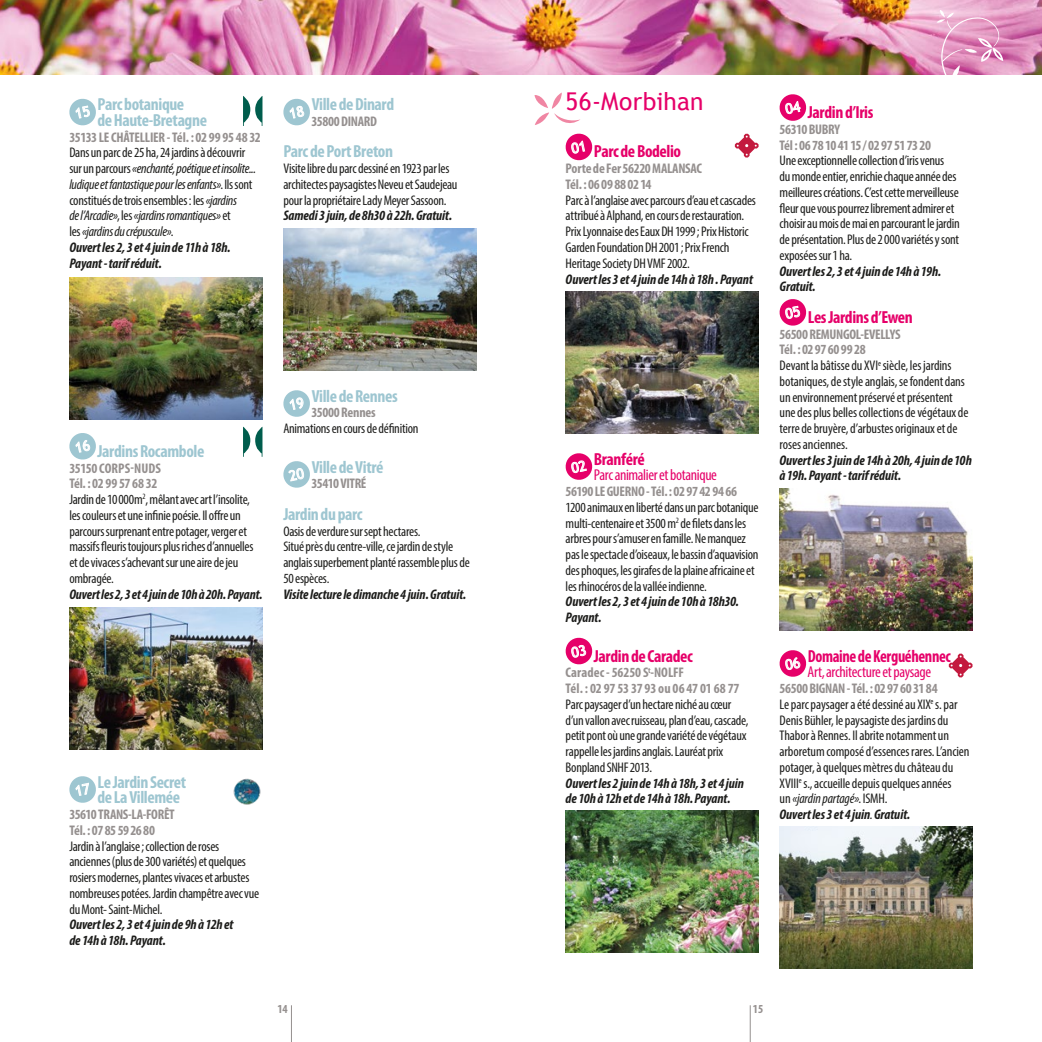
<style>
.page{position:relative;width:1042px;height:1042px;background:#fff}
.page>*{position:absolute;margin:0;border:0;box-sizing:border-box;transform-origin:0 0}
.t1{font:24.5px "Trebuchet MS";letter-spacing:.01em;color:#e60069}
.t2{font:700 condensed 17.5px/15.8px "Myriad Pro";letter-spacing:-.025em;color:#9ec6d1}
.t3{font:700 condensed 17.5px "Myriad Pro";letter-spacing:-.025em;color:#e60069}
.t4{font:700 condensed 17.5px "Myriad Pro";letter-spacing:-.025em;color:#e60069;scale:.93 1}
.t5{font:condensed 15.75px "Myriad Pro";letter-spacing:-.025em;color:#e60069}
.t6{font:condensed 14px/15.8px "Myriad Pro";letter-spacing:-.015em;color:#1d1d1b}
.t7{font:italic 700 condensed 14px/15.8px "Myriad Pro";letter-spacing:-.005em;color:#1d1d1b}
.t8{font:italic condensed 14px/15.8px "Myriad Pro";letter-spacing:-.02em;color:#1d1d1b}
.t9{font:700 condensed 14px/15.8px "Myriad Pro";letter-spacing:-.025em;color:#95908f}
.t10{font:700 condensed 14px/15.8px "Myriad Pro";letter-spacing:-.005em;color:#95908f}
.t11{font:700 condensed 12.25px "Myriad Pro";color:#95908f}
.s1{font-style:normal}
.s2{font-weight:700}
.s3{font-weight:700;color:#95908f}
.s4{font-style:italic}
.s5{font-weight:700;font-style:italic}
</style>
<div class="page">
<hr style="left:750px;top:1005px;width:1px;height:37px;background:#95908f">
<hr style="left:291px;top:1005px;width:1px;height:37px;background:#95908f">
<img style="left:0;top:0;width:1042px;height:74px">
<svg style="left:919px;top:10px;width:85px;height:65px;background:#e49dc5"></svg>
<svg style="left:735px;top:134px;width:23px;height:23px"></svg>
<svg style="left:949px;top:653px;width:23px;height:24px"></svg>
<svg style="left:243px;top:96px;width:19px;height:30px"></svg>
<svg style="left:243px;top:427px;width:19px;height:30px"></svg>
<img style="left:233px;top:778px;width:28px;height:27px">
<img style="left:69px;top:277px;width:193px;height:142px">
<img style="left:283px;top:228px;width:193px;height:142px">
<img style="left:69px;top:607px;width:193px;height:142px">
<img style="left:566px;top:291px;width:192px;height:142px">
<img style="left:566px;top:811px;width:192px;height:141px">
<img style="left:779px;top:488px;width:193px;height:142px">
<img style="left:779px;top:826px;width:193px;height:142px">
<svg style="left:283px;top:98px;width:27px;height:28px"></svg>
<svg style="left:283px;top:390px;width:27px;height:27px"></svg>
<svg style="left:283px;top:461px;width:27px;height:27px"></svg>
<svg style="left:534px;top:92px;width:59px;height:69px"></svg>
<svg style="left:565px;top:453px;width:28px;height:27px"></svg>
<svg style="left:565px;top:637px;width:28px;height:28px"></svg>
<svg style="left:779px;top:94px;width:28px;height:27px"></svg>
<svg style="left:779px;top:299px;width:28px;height:27px"></svg>
<svg style="left:779px;top:650px;width:28px;height:27px"></svg>
<svg style="left:69px;top:98px;width:27px;height:28px"></svg>
<svg style="left:69px;top:433px;width:27px;height:27px"></svg>
<svg style="left:69px;top:776px;width:27px;height:27px"></svg>
<p class="t2" style="left:97px;top:96px;width:111px">Parc botanique<br>de Haute-Bretagne</p>
<p class="t9" style="left:69px;top:129px;width:193px">35133 LE CHÂTELLIER - Tél. : 02 99 95 48 32</p>
<p class="t8" style="left:69px;top:145px;width:188px"><span class="s1">Dans un parc de 25 ha, 24 jardins à découvrir sur un parcours</span> «enchanté, poétique et insolite... ludique et fantastique pour les enfants»<span class="s1">. Ils sont constitués de trois ensembles : les</span> «jardins<br>de l’Arcadie»<span class="s1">, les</span> «jardins romantiques» <span class="s1">et<br>les</span> «jardins du crépuscule»<span class="s1">.<br></span><span class="s2">Ouvert les 2, 3 et 4 juin de 11h à 18h.<br>Payant - tarif réduit.</span></p>
<p class="t2" style="left:312px;top:96px;width:84px">Ville de Dinard</p>
<p class="t9" style="left:311px;top:113px;width:67px">35800 DINARD</p>
<p class="t2" style="left:283px;top:143px;width:111px">Parc de Port Breton</p>
<p class="t6" style="left:283px;top:161px;width:176px">Visite libre du parc dessiné en 1923 par les architectes paysagistes Neveu et Saudejeau pour la propriétaire Lady Meyer Sassoon.</p>
<p class="t7" style="left:283px;top:208px;width:170px">Samedi 3 juin, de 8h30 à 22h. Gratuit.</p>
<p class="t2" style="left:98px;top:443px;width:108px">Jardins Rocambole</p>
<p class="t6" style="left:69px;top:460px;width:186px"><span class="s3">35150 CORPS-NUDS<br>Tél. : 02 99 57 68 32<br></span>Jardin de 10000m<sup>2</sup>, mêlant avec art l’insolite, les couleurs et une infinie poésie. Il offre un parcours surprenant entre potager, verger et massifs fleuris toujours plus riches d’annuelles et de vivaces s’achevant sur une aire de jeu ombragée.</p>
<p class="t7" style="left:69px;top:586px;width:195px">Ouvert les 2, 3 et 4 juin de 10h à 20h. Payant.</p>
<p class="t2" style="left:312px;top:387px;width:88px">Ville de Rennes</p>
<p class="t9" style="left:311px;top:404px;width:66px">35000 Rennes</p>
<p class="t6" style="left:283px;top:420px;width:137px">Animations en cours de définition</p>
<p class="t2" style="left:312px;top:458px;width:73px">Ville de Vitré</p>
<p class="t9" style="left:311px;top:475px;width:57px">35410 VITRÉ</p>
<p class="t2" style="left:283px;top:506px;width:81px">Jardin du parc</p>
<p class="t6" style="left:283px;top:523px;width:188px">Oasis de verdure sur sept hectares.<br>Situé près du centre-ville, ce jardin de style anglais superbement planté rassemble plus de 50 espèces.</p>
<p class="t7" style="left:283px;top:586px;width:185px">Visite lecture le dimanche 4 juin. Gratuit.</p>
<p class="t2" style="left:97px;top:773px;width:90px">Le Jardin Secret de La Villemée</p>
<p class="t9" style="left:69px;top:806px;width:107px">35610 TRANS-LA-FORÊT<br>Tél. : 07 85 59 26 80</p>
<p class="t6" style="left:69px;top:838px;width:191px">Jardin à l’anglaise ; collection de roses anciennes (plus de 300 variétés) et quelques rosiers modernes, plantes vivaces et arbustes nombreuses potées. Jardin champêtre avec vue du Mont- Saint-Michel.</p>
<p class="t7" style="left:69px;top:916px;width:165px">Ouvert les 2, 3 et 4 juin de 9h à 12h et de 14h à 18h. Payant.</p>
<h1 class="t1" style="left:566px;top:87px;width:139px">56-Morbihan</h1>
<p class="t3" style="left:594px;top:141px;width:89px">Parc de Bodelio</p>
<p class="t9" style="left:566px;top:160px;width:138px">Porte de Fer 56220 MALANSAC<br>Tél. : 06 09 88 02 14</p>
<p class="t6" style="left:566px;top:192px;width:192px">Parc à l’anglaise avec parcours d’eau et cascades attribué à Alphand, en cours de restauration.<br>Prix Lyonnaise des Eaux DH 1999 ; Prix Historic Garden Foundation DH 2001 ; Prix French Heritage Society DH VMF 2002.</p>
<p class="t7" style="left:566px;top:271px;width:189px">Ouvert les 3 et 4 juin de 14h à 18h . Payant</p>
<p class="t3" style="left:594px;top:448px;width:53px">Branféré</p>
<p class="t5" style="left:594px;top:466px;width:125px">Parc animalier et botanique</p>
<p class="t9" style="left:566px;top:483px;width:173px">56190 LE GUERNO - Tél. : 02 97 42 94 66</p>
<p class="t6" style="left:566px;top:499px;width:194px">1200 animaux en liberté dans un parc botanique multi-centenaire et 3500 m<sup>2</sup> de filets dans les arbres pour s’amuser en famille. Ne manquez pas le spectacle d’oiseaux, le bassin d’aquavision des phoques, les girafes de la plaine africaine et les rhinocéros de la vallée indienne.</p>
<p class="t7" style="left:566px;top:593px;width:175px">Ouvert les 2, 3 et 4 juin de 10h à 18h30.<br>Payant.</p>
<p class="t3" style="left:594px;top:645px;width:100px">Jardin de Caradec</p>
<p class="t10" style="left:566px;top:664px;width:175px">Caradec - 56250 S<sup>t</sup>-NOLFF<br>Tél. : 02 97 53 37 93 ou 06 47 01 68 77</p>
<p class="t6" style="left:566px;top:696px;width:184px">Parc paysager d’un hectare niché au cœur d’un vallon avec ruisseau, plan d’eau, cascade, petit pont où une grande variété de végétaux rappelle les jardins anglais. Lauréat prix Bonpland SNHF 2013.</p>
<p class="t7" style="left:566px;top:775px;width:180px">Ouvert les 2 juin de 14h à 18h, 3 et 4 juin de 10h à 12h et de 14h à 18h. Payant.</p>
<p class="t3" style="left:808px;top:101px;width:67px">Jardin d’Iris</p>
<p class="t9" style="left:779px;top:121px;width:153px">56310 BUBRY<br>Tél : 06 78 10 41 15 / 02 97 51 73 20</p>
<p class="t6" style="left:779px;top:153px;width:182px">Une exceptionnelle collection d’iris venus<br>du monde entier, enrichie chaque année des meilleures créations. C’est cette merveilleuse fleur que vous pourrez librement admirer et choisir au mois de mai en parcourant le jardin de présentation. Plus de 2 000 variétés y sont exposées sur 1 ha.</p>
<p class="t7" style="left:779px;top:263px;width:163px">Ouvert les 2, 3 et 4 juin de 14h à 19h.<br>Gratuit.</p>
<p class="t3" style="left:808px;top:306px;width:106px">Les Jardins d’Ewen</p>
<p class="t6" style="left:779px;top:326px;width:190px"><span class="s3">56500 REMUNGOL-EVELLYS<br>Tél. : 02 97 60 99 28<br></span>Devant la bâtisse du XVI<sup>e</sup> siècle, les jardins botaniques, de style anglais, se fondent dans un environnement préservé et présentent une des plus belles collections de végétaux de terre de bruyère, d’arbustes originaux et de roses anciennes.</p>
<p class="t7" style="left:779px;top:452px;width:194px">Ouvert les 3 juin de 14h à 20h, 4 juin de 10h à 19h. Payant - tarif réduit.</p>
<p class="t4" style="left:808px;top:645px;width:155px">Domaine de Kerguéhennec</p>
<p class="t5" style="left:807px;top:662px;width:125px">Art, architecture et paysage</p>
<p class="t6" style="left:779px;top:680px;width:191px"><span class="s3">56500 BIGNAN - Tél. : 02 97 60 31 84<br></span>Le parc paysager a été dessiné au XIX<sup>e</sup> s. par Denis Bühler, le paysagiste des jardins du Thabor à Rennes. Il abrite notamment un arboretum composé d’essences rares. L’ancien potager, à quelques mètres du château du XVIII<sup>e</sup> s., accueille depuis quelques années<br>un <span class="s4">«jardin partagé»</span>. ISMH.<br><span class="s5">Ouvert les 3 et 4 juin</span><span class="s4">.</span> <span class="s5">Gratuit.</span></p>
<p class="t11" style="left:277px;top:1001px;width:12px">14</p>
<p class="t11" style="left:753px;top:1001px;width:12px">15</p>
</div>
